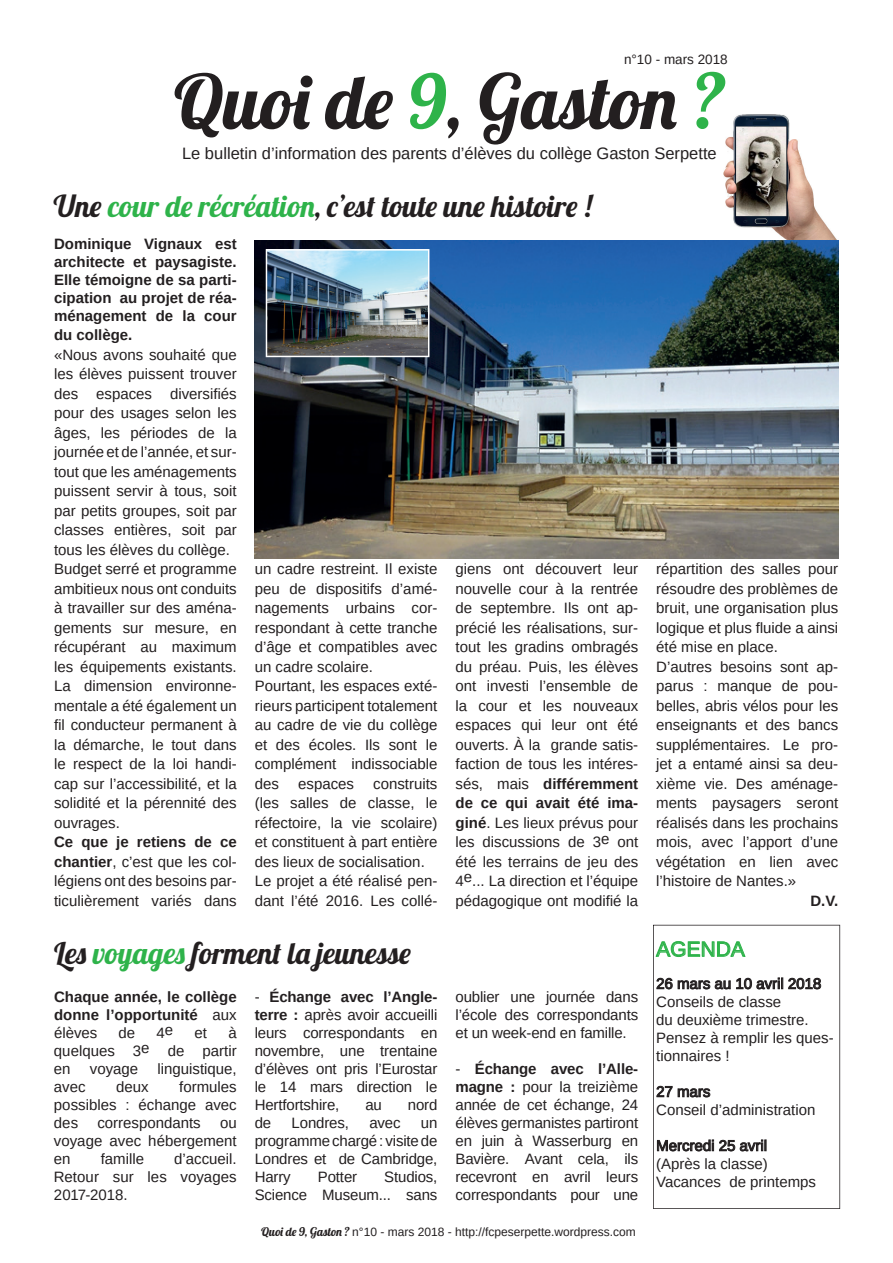
<style>
.page{position:relative;width:893px;height:1263px;background:#fff}
.page>*{position:absolute;margin:0;border:0;box-sizing:border-box;transform-origin:0 0}
.t1{font:75px "Lobster";color:#231f20}
.t2{font:30px "Lobster";color:#231f20}
.t3{font:21px "Arimo";color:#2eb34a}
.t4{font:16.5px "Arimo";color:#231f20}
.t5{font:15px/19.5px "Arimo";color:#231f20;text-align:justify}
.t6{font:700 15px/18px "Arimo";color:#231f20;text-align:justify}
.t7{font:13.5px "Arimo";color:#231f20}
.t8{font:12px "Arimo";color:#231f20}
.s1{color:#2eb34a}
.s2{font-weight:700}
.s3{font-weight:400}
.s4{font-family:"Lobster"}
</style>
<div class="page">
<svg style="left:653px;top:925px;width:187px;height:284px"></svg>
<svg style="left:655px;top:941px;width:91px;height:16px"></svg>
<svg style="left:656px;top:977px;width:165px;height:13px"></svg>
<svg style="left:656px;top:1085px;width:55px;height:13px"></svg>
<svg style="left:657px;top:1136px;width:109px;height:16px"></svg>
<img style="left:718px;top:114px;width:121px;height:132px">
<img style="left:718px;top:114px;width:7px;height:15px">
<img style="left:255px;top:241px;width:583px;height:317px">
<img style="left:266px;top:249px;width:163px;height:108px">
<p class="t7" style="left:624px;top:51px;width:105px">n°10 - mars 2018</p>
<h1 class="t1" style="left:173px;top:54px;width:554px">Quoi de <span class="s1">9</span>, Gaston <span class="s1">?</span></h1>
<p class="t4" style="left:182px;top:143px;width:536px">Le bulletin d’information des parents d’élèves du collège Gaston Serpette</p>
<h2 class="t2" style="left:54px;top:187px;width:539px">Une <span class="s1">cour de récréation</span>, c’est toute une histoire !</h2>
<p class="t6" style="left:54px;top:235px;width:184px">Dominique Vignaux est architecte et paysagiste.<br>Elle témoigne de sa parti&shy;cipation au projet de réa&shy;ménagement de la cour</p>
<p class="t6" style="left:54px;top:326px;width:80px">du collège.</p>
<p class="t5" style="left:54px;top:345px;width:184px;text-align:left">«Nous avons souhaité que les élèves puissent trouver des espaces diversifiés pour des usages selon les âges, les périodes de la journée et de l’année, et sur&shy;tout que les aménagements puissent servir à tous, soit par petits groupes, soit par classes entières, soit par tous les élèves du collège.<br>Budget serré et programme ambitieux nous ont conduits à travailler sur des aména&shy;gements sur mesure, en récupérant au maximum les équipements existants.<br>La dimension environne&shy;mentale a été également un fil conducteur permanent à la démarche, le tout dans le respect de la loi handi&shy;cap sur l’accessibilité, et la solidité et la pérennité des ouvrages.</p>
<p class="t5" style="left:54px;top:832px;width:184px"><span class="s2">Ce que je retiens de ce chantier</span>, c’est que les col&shy;légiens ont des besoins par&shy;ticulièrement variés dans</p>
<p class="t5" style="left:255px;top:559px;width:184px;text-align:left">un cadre restreint. Il existe peu de dispositifs d’amé&shy;nagements urbains cor&shy;respondant à cette tranche d’âge et compatibles avec un cadre scolaire.<br>Pourtant, les espaces exté&shy;rieurs participent totalement au cadre de vie du collège et des écoles. Ils sont le complément indissociable des</p>
<p class="t5" style="left:255px;top:774px;width:184px;text-align:left;text-indent:119px">construits (les salles de classe, le réfectoire, la vie scolaire) et constituent à part entière des lieux de socialisation.<br>Le projet a été réalisé pen&shy;dant l’été 2016. Les collé-</p>
<p class="t5" style="left:298px;top:774px;width:57px">espaces</p>
<h2 class="t2" style="left:54px;top:934px;width:359px">Les <span class="s1">voyages</span> forment la jeunesse</h2>
<p class="t6" style="left:54px;top:988px;width:184px">Chaque année, le collège donne l’opportunité <span class="s3">aux élèves</span></p>
<p class="t5" style="left:119px;top:1023px;width:18px">de</p>
<p class="t5" style="left:157px;top:1021px;width:18px">4e</p>
<p class="t5" style="left:195px;top:1023px;width:14px">et</p>
<p class="t5" style="left:54px;top:1024px;width:184px;line-height:18px;text-indent:174px">à quelques 3e de partir en</p>
<p class="t5" style="left:90px;top:1059px;width:50px">voyage</p>
<p class="t5" style="left:157px;top:1059px;width:81px">linguistique,</p>
<p class="t5" style="left:54px;top:1077px;width:33px">avec</p>
<p class="t5" style="left:116px;top:1077px;width:34px">deux</p>
<p class="t5" style="left:54px;top:1078px;width:184px;line-height:18px;text-indent:125px">formules possibles : échange avec des</p>
<p class="t5" style="left:97px;top:1113px;width:105px">correspondants</p>
<p class="t5" style="left:54px;top:1114px;width:184px;line-height:18px;text-indent:166px">ou voyage avec hébergement en</p>
<p class="t5" style="left:54px;top:1150px;width:184px;line-height:18px;text-indent:120px">d’accueil.<br>Retour sur les voyages 2017-2018.</p>
<p class="t5" style="left:101px;top:1149px;width:45px">famille</p>
<p class="t5" style="left:255px;top:988px;width:184px;line-height:18px">- <span class="s2">Échange avec l’Angle&shy;terre :</span> après avoir accueilli leurs correspondants en novembre, une trentaine d’élèves ont pris l’Eurostar le 14 mars direction le Hertfortshire,</p>
<p class="t5" style="left:365px;top:1095px;width:18px">au</p>
<p class="t5" style="left:408px;top:1095px;width:31px">nord</p>
<p class="t5" style="left:255px;top:1113px;width:18px">de</p>
<p class="t5" style="left:292px;top:1113px;width:59px">Londres,</p>
<p class="t5" style="left:369px;top:1113px;width:33px">avec</p>
<p class="t5" style="left:255px;top:1114px;width:184px;line-height:18px;text-indent:166px">un programme chargé : visite de Londres et de Cambridge, Harry</p>
<p class="t5" style="left:255px;top:1168px;width:184px;line-height:18px;text-align:right">Studios,<br>Science Museum... sans</p>
<p class="t5" style="left:318px;top:1167px;width:41px">Potter</p>
<p class="t5" style="left:455px;top:559px;width:184px">giens ont découvert leur nouvelle cour à la rentrée de septembre. Ils ont ap&shy;précié les réalisations, sur&shy;tout les gradins ombragés du préau. Puis, les élèves ont investi l’ensemble de la cour et les nouveaux espaces qui leur ont été ouverts. À la grande satis&shy;faction de tous les intéres&shy;sés, mais <span class="s2">différemment de ce qui avait été ima&shy;giné</span>. Les lieux prévus pour les discussions de 3e ont été les terrains de jeu des 4e... La direction et l’équipe pédagogique ont modifié la</p>
<p class="t5" style="left:455px;top:988px;width:184px;line-height:18px">oublier une journée dans l’école des correspondants et un week-end en famille.</p>
<p class="t5" style="left:455px;top:1060px;width:184px;line-height:18px">- <span class="s2">Échange avec l’Alle&shy;magne :</span> pour la treizième année de cet échange, 24 élèves germanistes partiront en juin à Wasserburg en Bavière. Avant cela, ils recevront en avril leurs correspondants pour une</p>
<p class="t8" style="left:261px;top:1224px;width:376px"><span class="s4">Quoi de 9, Gaston ?</span> n°10 - mars 2018 - http://fcpeserpette.wordpress.com</p>
<p class="t5" style="left:656px;top:559px;width:183px;text-align:left">répartition des salles pour résoudre des problèmes de bruit, une organisation plus logique et plus fluide a ainsi été mise en place.<br>D’autres besoins sont ap&shy;parus : manque de pou&shy;belles, abris vélos pour les enseignants et des bancs supplémentaires. Le pro&shy;jet a entamé ainsi sa deu&shy;xième vie. Des aménage&shy;ments paysagers seront réalisés dans les prochains mois, avec l’apport d’une végétation en lien avec l’histoire de Nantes.»</p>
<p class="t6" style="left:810px;top:892px;width:29px">D.V.</p>
<h3 class="t3" style="left:656px;top:936px;width:90px">AGENDA</h3>
<p class="t5" style="left:656px;top:975px;width:179px;line-height:18px;text-align:left">26 mars au 10 avril 2018<br>Conseils de classe<br>du deuxième trimestre.<br>Pensez à remplir les ques&shy;tionnaires !</p>
<p class="t5" style="left:656px;top:1083px;width:161px;line-height:18px">27 mars<br>Conseil d’administration</p>
<p class="t5" style="left:656px;top:1137px;width:161px;line-height:18px;text-align:left">Mercredi 25 avril<br>(Après la classe)<br>Vacances de printemps</p>
</div>
